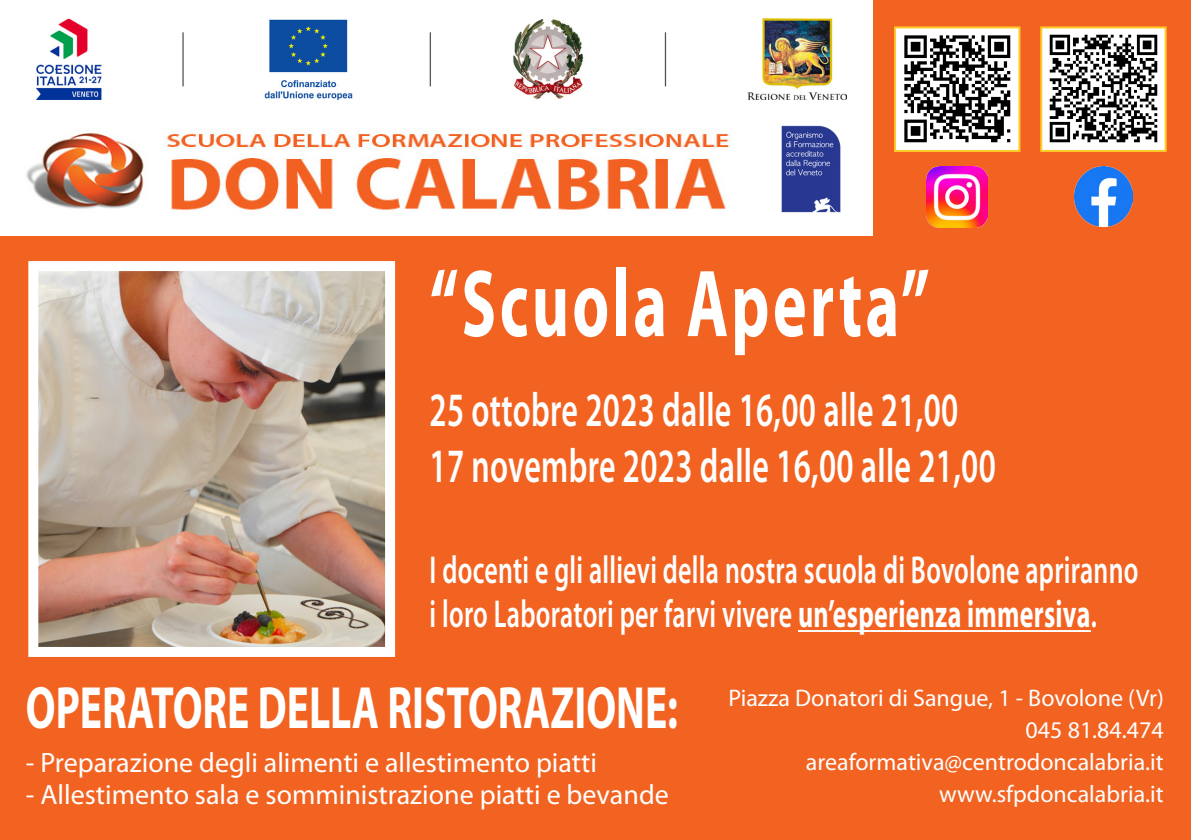
<style>
.page{position:relative;width:1191px;height:840px;background:#fff}
.page>*{position:absolute;margin:0;border:0;box-sizing:border-box;transform-origin:0 0}
.t1{font:700 96px "Myriad Pro";letter-spacing:.05em;color:#fff;scale:.67 1}
.t2{font:700 60px "Myriad Pro";color:#fff;scale:.69 1}
.t3{font:600 48px "Myriad Pro";letter-spacing:.01em;color:#fff;scale:.67 1}
.t4{font:600 39px/44px "Myriad Pro";letter-spacing:.01em;color:#fff;scale:.67 1}
.t5{font:28px "Myriad Pro";color:#fff}
.t6{font:24px "Myriad Pro";color:#fff}
.s1{font-weight:700}
</style>
<div class="page">
<div style="left:0;top:236px;width:888px;height:603px;background:#f26321"></div>
<div style="left:873px;top:0;width:318px;height:839px;background:#f26321"></div>
<img style="left:26px;top:128px;width:706px;height:82px">
<img style="left:37px;top:18px;width:810px;height:82px">
<img style="left:39px;top:272px;width:345px;height:373px">
<div style="left:28px;top:261px;width:367px;height:395px;border:10px solid #fff"></div>
<img style="left:781px;top:125px;width:60px;height:88px">
<div style="left:894px;top:26px;width:126px;height:126px;background:#fff;border:2px solid #fecb29"></div>
<img style="left:904px;top:36px;width:106px;height:106px">
<img style="left:927px;top:166px;width:60px;height:61px">
<div style="left:1040px;top:26px;width:126px;height:126px;background:#fff;border:2px solid #fecb29"></div>
<img style="left:1074px;top:166px;width:58px;height:61px">
<img style="left:1049px;top:34px;width:108px;height:108px">
<hr style="left:798px;top:629px;width:292px;height:2px;background:#fff">
<p class="t1" style="left:429px;top:241px;width:748px">“Scuola Aperta”</p>
<p class="t3" style="left:429px;top:379px;width:790px">25 ottobre 2023 dalle 16,00 alle 21,00</p>
<p class="t3" style="left:429px;top:435px;width:846px">17 novembre 2023 dalle 16,00 alle 21,00</p>
<p class="t4" style="left:429px;top:546px;width:1059px">I docenti e gli allievi della nostra scuola di Bovolone apriranno i loro Laboratori per farvi vivere <span class="s1">un’esperienza immersiva</span>.</p>
<p class="t2" style="left:26px;top:668px;width:946px">OPERATORE DELLA RISTORAZIONE:</p>
<p class="t5" style="left:26px;top:744px;width:572px">- Preparazione degli alimenti e allestimento piatti</p>
<p class="t5" style="left:26px;top:776px;width:644px">- Allestimento sala e somministrazione piatti e bevande</p>
<p class="t6" style="left:728px;top:683px;width:437px">Piazza Donatori di Sangue, 1 - Bovolone (Vr)</p>
<p class="t6" style="left:1025px;top:715px;width:140px">045 81.84.474</p>
<p class="t6" style="left:806px;top:747px;width:359px">areaformativa@centrodoncalabria.it</p>
<p class="t6" style="left:939px;top:779px;width:226px">www.sfpdoncalabria.it</p>
</div>
